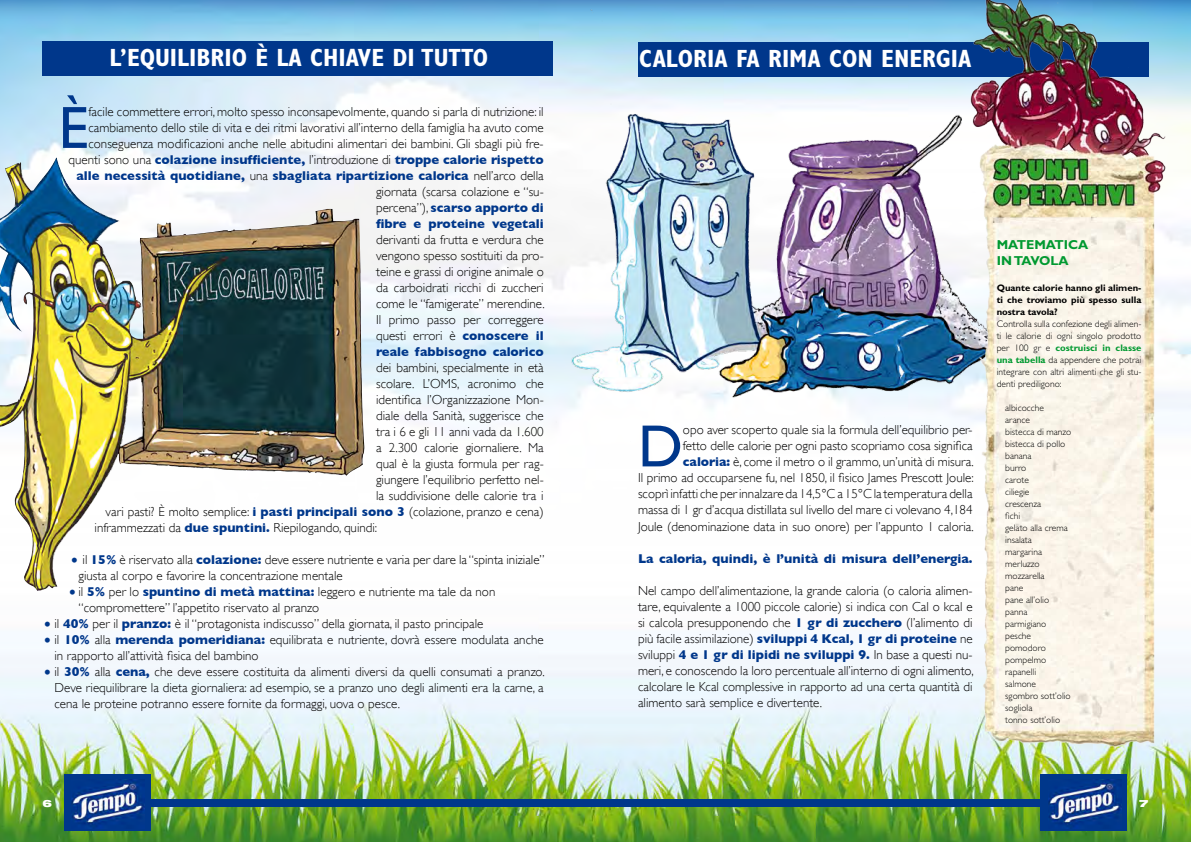
<style>
.page{position:relative;width:1191px;height:842px;background:#fff}
.page>*{position:absolute;margin:0;border:0;box-sizing:border-box;transform-origin:0 0}
.t1{font:59.9px "Gill Sans";color:#00378b}
.t2{font:700 condensed 25px "Gill Sans Std";color:#fff}
.t3{font:300 13px/16px "Gill Sans";color:#000;text-align:justify}
.t4{font:700 13px "Gill Sans";color:#00378b}
.t5{font:700 13px/16.1px "Gill Sans Std";color:#009930}
.t6{font:900 expanded 10px "Helvetica Neue LT Std";color:#fff}
.t7{font:300 9.5px/12px "Gill Sans Std";color:#000;text-align:justify}
.t8{font:700 9.5px/12px "Gill Sans Std";color:#000;text-align:justify}
.s1{font-weight:700;color:#00378b}
.s2{font-size:20px;color:#00378b}
.s3{font-weight:700;color:#009930}
</style>
<div class="page">
<img style="left:0;top:0;width:941px;height:842px">
<div style="left:43px;top:41px;width:510px;height:34px;background:#00378b"></div>
<img style="left:0;top:158px;width:364px;height:433px">
<img style="left:525px;top:9px;width:416px;height:462px">
<img style="left:941px;top:0;width:250px;height:842px">
<div style="left:1040px;top:775px;width:87px;height:56px;background:#00378b"></div>
<div style="left:138px;top:799px;width:913px;height:7px;background:#00378b"></div>
<img style="left:1048px;top:779px;width:73px;height:49px">
<div style="left:64px;top:775px;width:86px;height:56px;background:#00378b"></div>
<img style="left:71px;top:779px;width:73px;height:49px">
<h2 class="t2" style="left:109px;top:42px;width:380px">L’EQUILIBRIO È LA CHIAVE DI TUTTO</h2>
<h1 class="t1" style="left:59px;top:92px;width:31px">È</h1>
<p class="t3" style="left:69px;top:104px;width:477px;text-align:right">facile commettere errori, molto spesso inconsapevolmente, quando si parla di nutrizione: il cambiamento dello stile di vita e dei ritmi lavorativi all’interno della famiglia ha avuto come conseguenza modificazioni anche nelle abitudini alimentari dei bambini. Gli sbagli più fre&shy;quenti sono una <span class="s1">colazione insufficiente,</span> l’introduzione di <span class="s1">troppe calorie rispetto alle necessità quotidiane,</span> una <span class="s1">sbagliata ripartizione calorica</span> nell’arco della giornata (scarsa colazione e “su-<br>percena”), <span class="s1">scarso apporto di<br>fibre e proteine vegetali</span></p>
<p class="t3" style="left:376px;top:232px;width:170px">derivanti da frutta e verdura che vengono spesso sostituiti da pro&shy;teine e grassi di origine animale o da carboidrati ricchi di zuccheri come le “famigerate” merendine.<br>Il primo passo per correggere questi errori è <span class="s1">conoscere il reale fabbisogno calorico</span></p>
<p class="t3" style="left:376px;top:360px;width:169px">dei bambini, specialmente in età</p>
<p class="t3" style="left:376px;top:376px;width:169px">scolare. L’OMS, acronimo che</p>
<p class="t3" style="left:376px;top:392px;width:169px">identifica l’Organizzazione Mon-</p>
<p class="t3" style="left:376px;top:408px;width:169px">diale della Sanità, suggerisce che</p>
<p class="t3" style="left:376px;top:424px;width:169px">tra i 6 e gli 11 anni vada da 1.600</p>
<p class="t3" style="left:376px;top:440px;width:169px">a 2.300 calorie giornaliere. Ma</p>
<p class="t3" style="left:376px;top:456px;width:169px">qual è la giusta formula per rag-</p>
<p class="t3" style="left:376px;top:472px;width:169px">giungere l’equilibrio perfetto nel-</p>
<p class="t3" style="left:376px;top:488px;width:169px">la suddivisione delle calorie tra i</p>
<p class="t3" style="left:106px;top:504px;width:440px">vari pasti? È molto semplice: <span class="s1">i pasti principali sono 3</span> (colazione, pranzo e cena)</p>
<p class="t3" style="left:95px;top:520px;width:284px">inframmezzati da <span class="s1">due spuntini.</span> Riepilogando, quindi:</p>
<p class="t3" style="left:79px;top:552px;width:468px;text-indent:-9px"><span class="s2">•</span> il <span class="s1">15%</span> è riservato alla <span class="s1">colazione:</span> deve essere nutriente e varia per dare la “spinta iniziale” giusta al corpo e favorire la concentrazione mentale</p>
<p class="t3" style="left:79px;top:584px;width:418px;text-indent:-11px"><span class="s2">•</span>il <span class="s1">5%</span> per lo <span class="s1">spuntino di metà mattina:</span> leggero e nutriente ma tale da non “compromettere” l’appetito riservato al pranzo</p>
<p class="t3" style="left:43px;top:616px;width:442px"><span class="s2">•</span>il <span class="s1">40%</span> per il <span class="s1">pranzo:</span> è il “protagonista indiscusso” della giornata, il pasto principale</p>
<p class="t3" style="left:55px;top:632px;width:490px;text-indent:-12px"><span class="s2">•</span>il <span class="s1">10%</span> alla <span class="s1">merenda pomeridiana:</span> equilibrata e nutriente, dovrà essere modulata anche in rapporto all’attività fisica del bambino</p>
<p class="t3" style="left:55px;top:664px;width:492px;text-indent:-12px"><span class="s2">•</span>il <span class="s1">30%</span> alla <span class="s1">cena,</span> che deve essere costituita da alimenti diversi da quelli consumati a pranzo.<br>Deve riequilibrare la dieta giornaliera: ad esempio, se a pranzo uno degli alimenti era la carne, a cena le proteine potranno essere fornite da formaggi, uova o pesce.</p>
<h2 class="t2" style="left:639px;top:43px;width:334px">CALORIA FA RIMA CON ENERGIA</h2>
<h1 class="t1" style="left:638px;top:411px;width:46px">D</h1>
<p class="t3" style="left:638px;top:422px;width:337px;text-align:right">opo aver scoperto quale sia la formula dell’equilibrio per-<br>fetto delle calorie per ogni pasto scopriamo cosa significa <span class="s1">caloria:</span> è, come il metro o il grammo, un’unità di misura.<br>Il primo ad occuparsene fu, nel 1850, il fisico James Prescott Joule: scoprì infatti che per innalzare da 14,5°C a 15°C la temperatura della massa di 1 gr d’acqua distillata sul livello del mare ci volevano 4,184<br>Joule (denominazione data in suo onore) per l’appunto 1 caloria.</p>
<p class="t4" style="left:638px;top:550px;width:336px">La caloria, quindi, è l’unità di misura dell’energia.</p>
<p class="t3" style="left:638px;top:582px;width:337px">Nel campo dell’alimentazione, la grande caloria (o caloria alimen&shy;tare, equivalente a 1000 piccole calorie) si indica con Cal o kcal e si calcola presupponendo che <span class="s1">1 gr di zucchero</span> (l’alimento di più facile assimilazione) <span class="s1">sviluppi 4 Kcal, 1 gr di proteine</span> ne sviluppi <span class="s1">4 e 1 gr di lipidi ne sviluppi 9.</span> In base a questi nu&shy;meri, e conoscendo la loro percentuale all’interno di ogni alimento, calcolare le Kcal complessive in rapporto ad una certa quantità di alimento sarà semplice e divertente.</p>
<p class="t5" style="left:996px;top:236px;width:93px">MATEMATICA<br>IN TAVOLA</p>
<p class="t8" style="left:996px;top:282px;width:146px">Quante calorie hanno gli alimen&shy;ti che troviamo più spesso sulla nostra tavola?</p>
<p class="t7" style="left:996px;top:318px;width:146px">Controlla sulla confezione degli alimen&shy;ti le calorie di ogni singolo prodotto per 100 gr e <span class="s3">costruisci in classe una tabella</span> da appendere che potrai integrare con altri alimenti che gli stu&shy;denti prediligono:</p>
<p class="t7" style="left:1005px;top:402px;width:68px;text-align:left">albicocche<br>arance<br>bistecca di manzo bistecca di pollo banana<br>burro<br>carote<br>ciliegie<br>crescenza<br>fichi<br>gelato alla crema insalata<br>margarina merluzzo mozzarella<br>pane<br>pane all’olio panna<br>parmigiano pesche pomodoro pompelmo rapanelli<br>salmone sgombro sott’olio sogliola<br>tonno sott’olio</p>
<p class="t6" style="left:43px;top:796px;width:11px">6</p>
<p class="t6" style="left:1139px;top:796px;width:11px">7</p>
</div>
